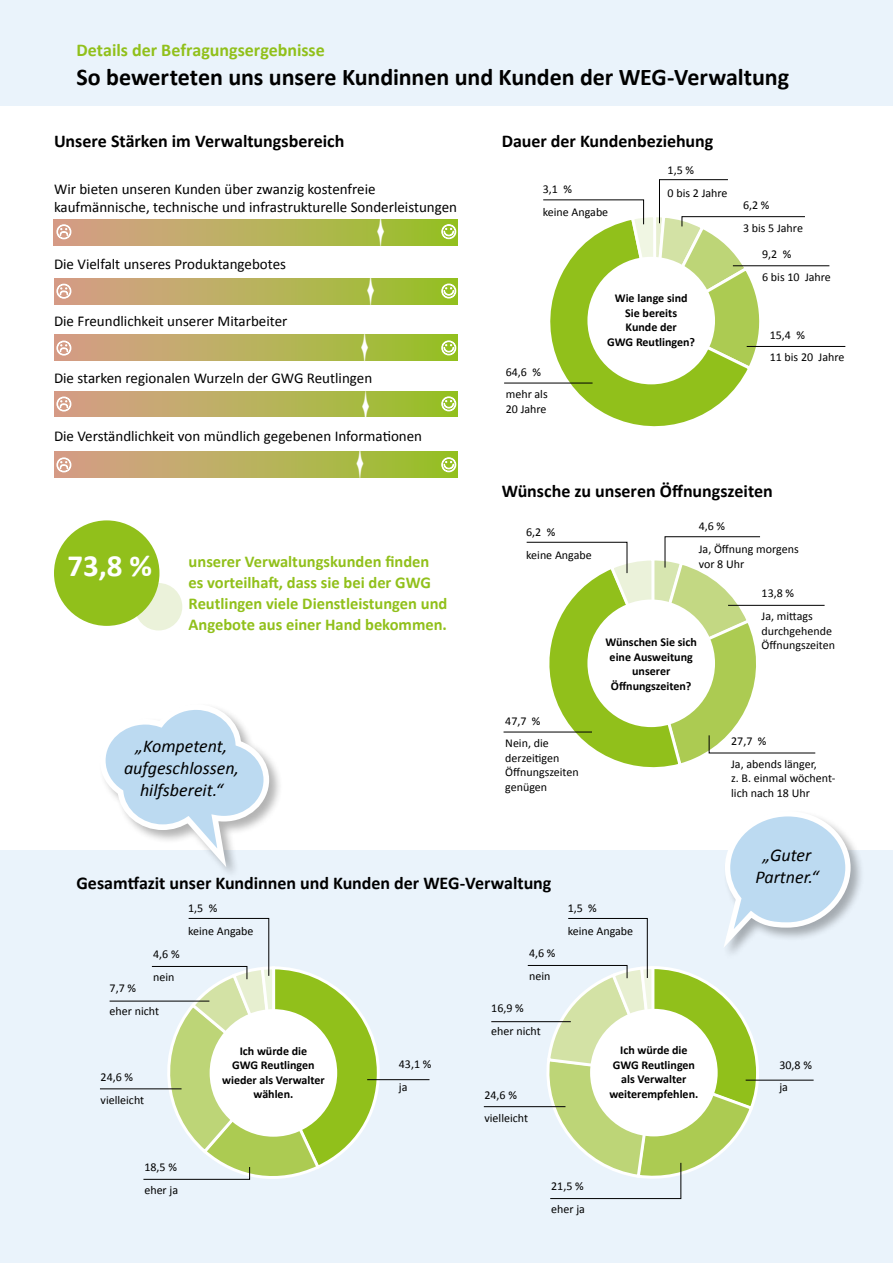
<style>
.page{position:relative;width:893px;height:1263px;background:#fff}
.page>*{position:absolute;margin:0;border:0;box-sizing:border-box;transform-origin:0 0}
.t1{font:45px/57.4px "Zapf Dingbats ITC";color:#fff;scale:.2 1}
.t2{font:700 24px "Calibri";letter-spacing:-.005em;color:#000}
.t3{font:700 18px "Calibri";color:#000}
.t4{font:italic 18px/21.6px "Calibri";color:#000;text-align:center}
.t5{font:700 18px "Calibri";color:#91c01b}
.t6{font:700 16.5px/21px "Calibri";color:#91c01b}
.t7{font:15px/18px "Calibri";color:#000}
.t8{font:12px/23px "Calibri";color:#000}
.t9{font:700 12px/14.4px "Calibri";color:#000;text-align:center}
.s1{font-size:30.9px;color:#fff}
</style>
<div class="page">
<svg style="left:534px;top:372px;width:212px;height:55px"></svg>
<div style="left:0;top:850px;width:893px;height:413px;background:#eaf3fb"></div>
<div style="left:0;top:0;width:893px;height:105px;background:#eaf3fb"></div>
<div style="left:135px;top:583px;width:47px;height:47px;background:#ebf2da;border-radius:50%"></div>
<div style="left:54px;top:520px;width:105px;height:106px;background:#91c01b;border-radius:50%"></div>
<div style="left:587px;top:257px;width:128px;height:127px;background:#fff;border-radius:50%"></div>
<hr style="left:733px;top:265px;width:96px;height:1px;background:#000">
<hr style="left:504px;top:383px;width:89px;height:1px;background:#000">
<svg style="left:543px;top:179px;width:263px;height:193px"></svg>
<hr style="left:728px;top:605px;width:97px;height:1px;background:#000">
<hr style="left:504px;top:732px;width:88px;height:1px;background:#000">
<svg style="left:526px;top:536px;width:290px;height:232px"></svg>
<hr style="left:367px;top:1079px;width:62px;height:1px;background:#000">
<hr style="left:100px;top:1088px;width:82px;height:1px;background:#000">
<hr style="left:110px;top:1001px;width:99px;height:1px;background:#000">
<svg style="left:143px;top:918px;width:238px;height:262px"></svg>
<hr style="left:484px;top:1106px;width:81px;height:1px;background:#000">
<hr style="left:491px;top:1021px;width:80px;height:1px;background:#000">
<div style="left:722px;top:809px;width:143px;height:151px;background:#000;opacity:.3"></div>
<svg style="left:527px;top:809px;width:326px;height:390px"></svg>
<hr style="left:747px;top:346px;width:98px;height:1px;background:#000">
<div style="left:98px;top:702px;width:185px;height:178px;background:#000;opacity:.3"></div>
<svg style="left:98px;top:702px;width:174px;height:175px"></svg>
<div style="left:54px;top:220px;width:404px;height:25px;background:linear-gradient(to right,#d89e8d,#96c327)"></div>
<div style="left:54px;top:279px;width:404px;height:25px;background:linear-gradient(to right,#d89e8d,#96c327)"></div>
<div style="left:54px;top:335px;width:404px;height:25px;background:linear-gradient(to right,#d89e8d,#96c327)"></div>
<div style="left:54px;top:391px;width:404px;height:26px;background:linear-gradient(to right,#d89e8d,#96c327)"></div>
<div style="left:54px;top:452px;width:404px;height:25px;background:linear-gradient(to right,#d89e8d,#96c327)"></div>
<svg style="left:441px;top:224px;width:16px;height:15px"></svg>
<svg style="left:56px;top:224px;width:16px;height:22px"></svg>
<svg style="left:441px;top:283px;width:16px;height:16px"></svg>
<svg style="left:56px;top:283px;width:16px;height:22px"></svg>
<svg style="left:441px;top:340px;width:16px;height:16px"></svg>
<svg style="left:56px;top:340px;width:16px;height:21px"></svg>
<svg style="left:441px;top:396px;width:16px;height:16px"></svg>
<svg style="left:56px;top:396px;width:16px;height:21px"></svg>
<svg style="left:441px;top:457px;width:16px;height:15px"></svg>
<svg style="left:56px;top:457px;width:16px;height:21px"></svg>
<svg style="left:377px;top:219px;width:7px;height:27px"></svg>
<h3 class="t5" style="left:77px;top:38px;width:250px">Details der Befragungsergebnisse</h3>
<h2 class="t2" style="left:77px;top:61px;width:714px">So bewerteten uns unsere Kundinnen und Kunden der WEG-Verwaltung</h2>
<h3 class="t3" style="left:54px;top:130px;width:292px">Unsere Stärken im Verwaltungsbereich</h3>
<p class="t7" style="left:54px;top:180px;width:405px">Wir bieten unseren Kunden über zwanzig kostenfreie kaufmännische, technische und infrastrukturelle Sonderleistungen</p>
<p class="t7" style="left:54px;top:255px;width:234px">Die Vielfalt unseres Produktangebotes</p>
<h1 class="t1" style="left:356px;top:262px;width:91px">✦ ✦ ✦ ✦</h1>
<p class="t7" style="left:54px;top:312px;width:235px">Die Freundlichkeit unserer Mitarbeiter</p>
<p class="t7" style="left:54px;top:370px;width:320px">Die starken regionalen Wurzeln der GWG Reutlingen</p>
<p class="t7" style="left:54px;top:427px;width:370px">Die Verständlichkeit von mündlich gegebenen Informationen</p>
<h3 class="t6" style="left:189px;top:551px;width:260px;text-indent:-121px"><span class="s1">73,8 %</span> unserer Verwaltungskunden finden es vorteilhaft, dass sie bei der GWG Reutlingen viele Dienstleistungen und Angebote aus einer Hand bekommen.</h3>
<h3 class="t4" style="left:124px;top:735px;width:117px">„Kompetent, aufgeschlossen, hilfsbereit.“</h3>
<h3 class="t3" style="left:502px;top:129px;width:213px">Dauer der Kundenbeziehung</h3>
<p class="t8" style="left:543px;top:177px;width:67px">3,1 %<br>keine Angabe</p>
<p class="t8" style="left:668px;top:159px;width:61px">1,5 %<br>0 bis 2 Jahre</p>
<p class="t8" style="left:506px;top:360px;width:43px">64,6 % mehr als</p>
<p class="t8" style="left:506px;top:397px;width:42px">20 Jahre</p>
<p class="t9" style="left:607px;top:291px;width:89px">Wie lange sind<br>Sie bereits<br>Kunde der<br>GWG Reutlingen?</p>
<p class="t8" style="left:743px;top:193px;width:61px">6,2 %<br>3 bis 5 Jahre</p>
<p class="t8" style="left:762px;top:242px;width:70px">9,2 %<br>6 bis 10 Jahre</p>
<p class="t8" style="left:770px;top:323px;width:76px">15,4 %<br>11 bis 20 Jahre</p>
<h3 class="t3" style="left:502px;top:479px;width:273px">Wünsche zu unseren Öffnungszeiten</h3>
<p class="t8" style="left:526px;top:520px;width:67px">6,2 %<br>keine Angabe</p>
<p class="t8" style="left:505px;top:709px;width:45px">47,7 %<br>Nein, die</p>
<p class="t8" style="left:505px;top:751px;width:75px;line-height:14.4px">derzeitigen<br>Öffnungszeiten genügen</p>
<p class="t8" style="left:699px;top:515px;width:101px">4,6 %<br>Ja, Öffnung morgens</p>
<p class="t8" style="left:699px;top:552px;width:47px">vor 8 Uhr</p>
<p class="t8" style="left:762px;top:582px;width:53px">13,8 %<br>Ja, mittags</p>
<p class="t8" style="left:762px;top:623px;width:75px;line-height:14.4px">durchgehende<br>Öffnungszeiten</p>
<p class="t9" style="left:605px;top:635px;width:93px">Wünschen Sie sich eine Ausweitung unserer<br>Öffnungszeiten?</p>
<p class="t8" style="left:731px;top:729px;width:87px">27,7 %<br>Ja, abends länger,</p>
<p class="t8" style="left:731px;top:771px;width:106px;line-height:14.4px">z. B. einmal wöchent&shy;lich nach 18 Uhr</p>
<h3 class="t3" style="left:77px;top:871px;width:476px">Gesamtfazit unser Kundinnen und Kunden der WEG-Verwaltung</h3>
<p class="t8" style="left:153px;top:942px;width:28px">4,6 % nein</p>
<p class="t8" style="left:110px;top:976px;width:51px">7,7 % eher nicht</p>
<p class="t8" style="left:188px;top:897px;width:67px">1,5 %<br>keine Angabe</p>
<p class="t8" style="left:101px;top:1065px;width:45px">24,6 % vielleicht</p>
<p class="t9" style="left:222px;top:1043px;width:104px">Ich würde die<br>GWG Reutlingen wieder als Verwalter wählen.</p>
<p class="t8" style="left:399px;top:1053px;width:34px">43,1 % ja</p>
<p class="t8" style="left:529px;top:941px;width:28px">4,6 % nein</p>
<p class="t8" style="left:491px;top:997px;width:51px">16,9 % eher nicht</p>
<p class="t8" style="left:484px;top:1083px;width:45px">24,6 % vielleicht</p>
<p class="t8" style="left:568px;top:897px;width:67px">1,5 %<br>keine Angabe</p>
<p class="t9" style="left:609px;top:1043px;width:90px">Ich würde die<br>GWG Reutlingen als Verwalter weiterempfehlen.</p>
<p class="t8" style="left:144px;top:1155px;width:35px">18,5 % eher ja</p>
<p class="t8" style="left:551px;top:1174px;width:35px">21,5 % eher ja</p>
<h3 class="t4" style="left:755px;top:844px;width:65px">„Guter<br>Partner.“</h3>
<p class="t8" style="left:779px;top:1053px;width:34px">30,8 % ja</p>
</div>
